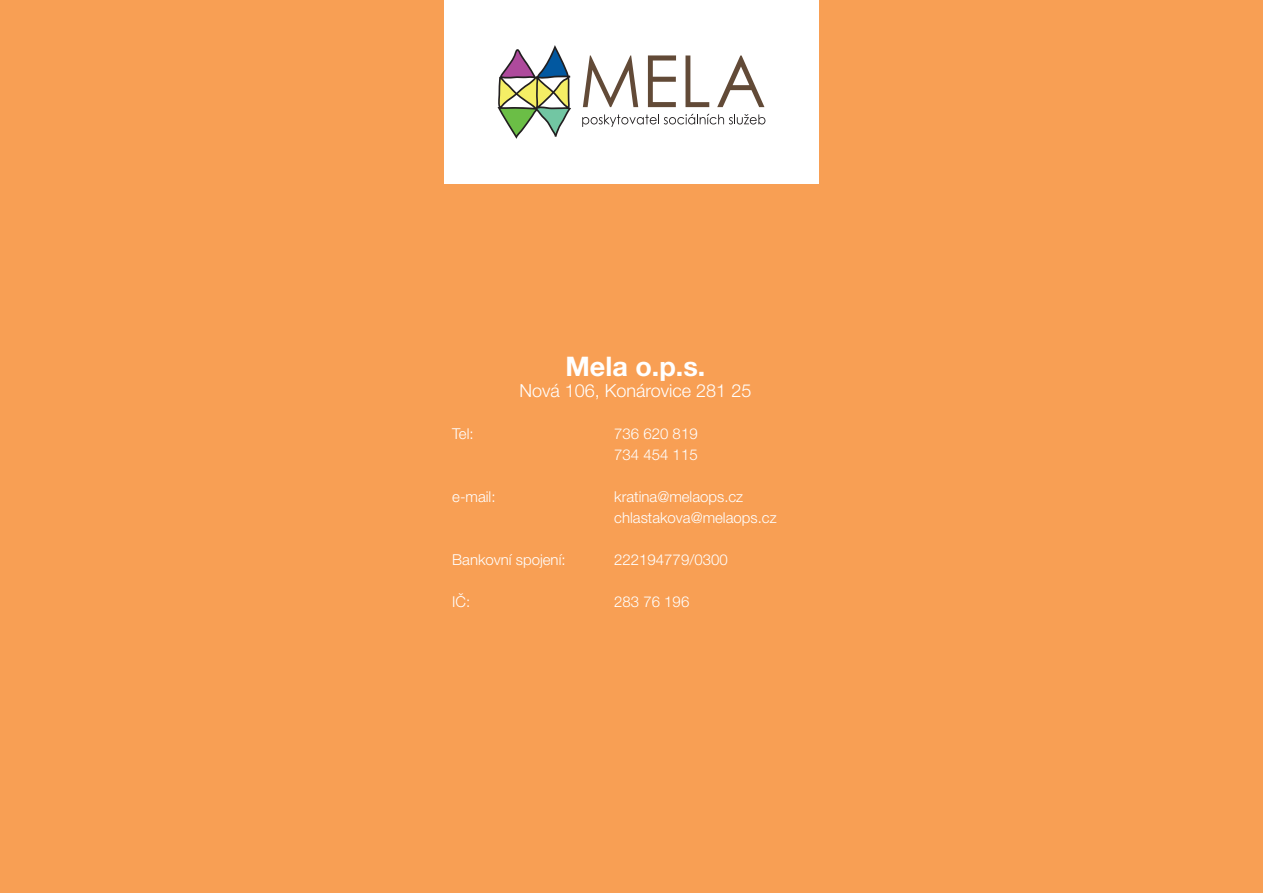
<style>
.page{position:relative;width:1263px;height:893px;background:#f89f54}
.page>*{position:absolute;margin:0;border:0;box-sizing:border-box;transform-origin:0 0}
.t1{font:700 27px "Helvetica Neue LT Pro";color:#fff}
.t2{font:300 18px "Helvetica Neue LT Pro";color:#fff}
.t3{font:300 15px/21px "Helvetica Neue LT Pro";color:#fff}
</style>
<div class="page">
<div style="left:444px;top:0;width:375px;height:184px;background:#fff"></div>
<svg style="left:497px;top:45px;width:74px;height:94px"></svg>
<svg style="left:583px;top:55px;width:55px;height:52px"></svg>
<svg style="left:648px;top:55px;width:28px;height:52px"></svg>
<svg style="left:685px;top:55px;width:24px;height:52px"></svg>
<svg style="left:717px;top:55px;width:47px;height:52px"></svg>
<svg style="left:582px;top:114px;width:183px;height:13px"></svg>
<h1 class="t1" style="left:565px;top:349px;width:141px">Mela o.p.s.</h1>
<p class="t2" style="left:519px;top:380px;width:233px">Nová 106, Konárovice 281 25</p>
<p class="t3" style="left:452px;top:423px;width:23px">Tel:</p>
<p class="t3" style="left:614px;top:423px;width:85px">736 620 819<br>734 454 115</p>
<p class="t3" style="left:452px;top:486px;width:45px">e-mail:</p>
<p class="t3" style="left:614px;top:486px;width:164px">kratina@melaops.cz chlastakova@melaops.cz</p>
<p class="t3" style="left:452px;top:549px;width:115px">Bankovní spojení:</p>
<p class="t3" style="left:614px;top:549px;width:115px">222194779/0300</p>
<p class="t3" style="left:452px;top:591px;width:20px">IČ:</p>
<p class="t3" style="left:614px;top:591px;width:77px">283 76 196</p>
</div>
